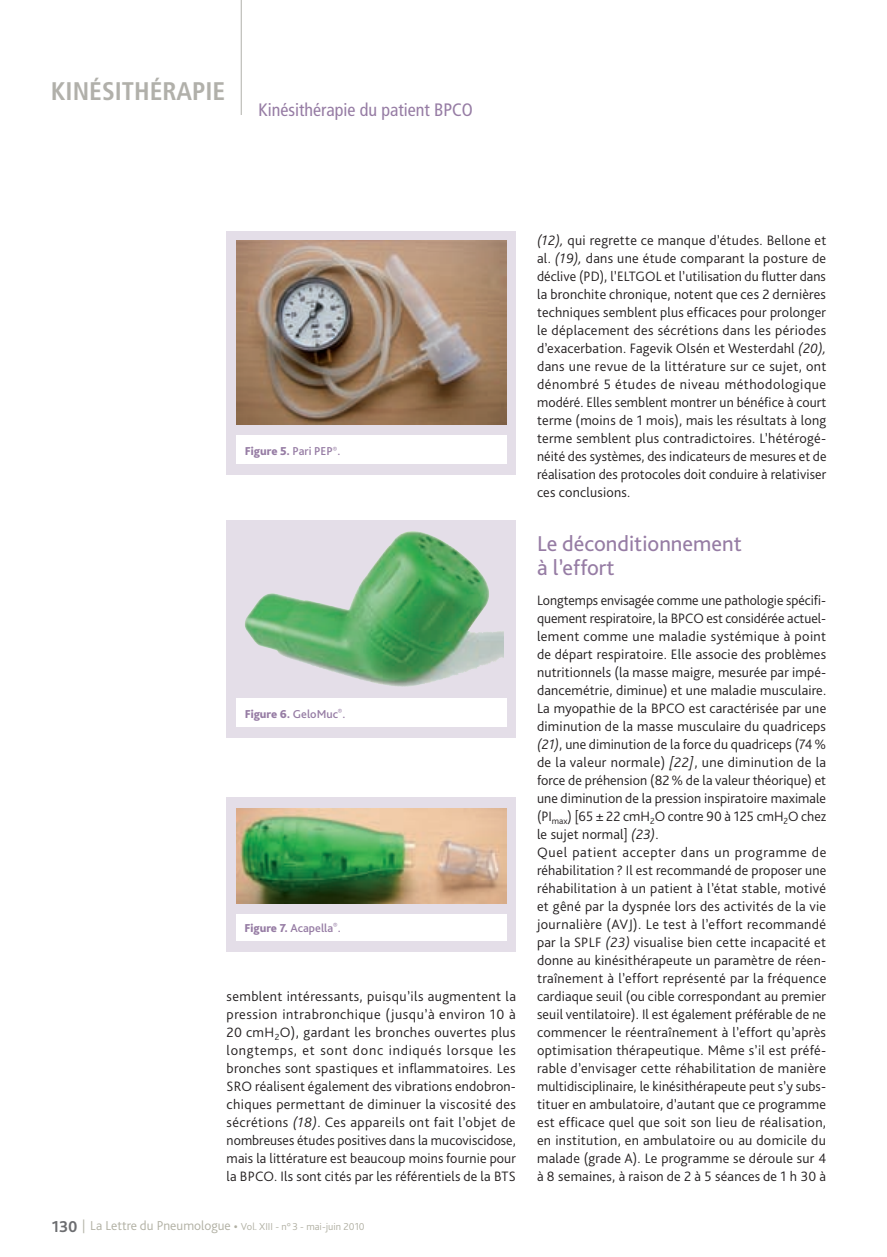
<style>
.page{position:relative;width:887px;height:1257px;background:#fff}
.page>*{position:absolute;margin:0;border:0;box-sizing:border-box;transform-origin:0 0}
.t1{font:700 condensed 25.5px "Frutiger LT Std";color:#b1b0aa}
.INTER_KINE{font:22.5px/24px "Bliss Pro";color:#967ca4}
._01-Titre_courant{font:condensed 18px "Frutiger LT Std";color:#967ca4}
._01-TEXTE_COURANT{font:300 14.25px/18px "Bliss Pro";letter-spacing:.01em;color:#231f20;text-align:justify}
._01-TEXTE___PUCES{font:300 14.25px/18px "Bliss Pro";letter-spacing:.01em;color:#231f20;text-align:justify}
._01-figure_légende{font:800 12px "Bliss Pro";color:#967ca4}
._01-figure_légende-2{font:500 12px "Bliss Pro";color:#967ca4}
.t2{font:300 10.5px "Bliss Pro";color:#b1b0a3}
.s1{font-weight:500}
.s2{font-weight:800}
.s3{font-style:italic}
.s4{font-weight:700;font-size:16.5px;color:#6c6d70}
.s5{font-size:13.5px}
</style>
<div class="page">
<div style="left:227px;top:231px;width:289px;height:243px;background:#e4dee8"></div>
<img style="left:236px;top:240px;width:271px;height:185px">
<div style="left:236px;top:435px;width:271px;height:29px;background:#fff"></div>
<div style="left:227px;top:520px;width:289px;height:217px;background:#e4dee8"></div>
<img style="left:245px;top:531px;width:258px;height:156px">
<div style="left:236px;top:698px;width:270px;height:28px;background:#fff"></div>
<div style="left:227px;top:797px;width:289px;height:155px;background:#e4dee8"></div>
<img style="left:236px;top:808px;width:271px;height:95px">
<div style="left:236px;top:914px;width:270px;height:26px;background:#fff"></div>
<hr style="left:241px;top:0;width:1px;height:115px;background:#b1b0aa">
<p class="t1" style="left:51px;top:76px;width:176px">KINÉSITHÉRAPIE</p>
<p class="_01-Titre_courant" style="left:258px;top:99px;width:216px">Kinésithérapie du patient BPCO</p>
<p class="_01-figure_légende" style="left:245px;top:444px;width:97px">Figure 5. <span class="s1">Pari PEP</span><sup>®</sup><span class="s1">.</span></p>
<p class="_01-figure_légende" style="left:245px;top:706px;width:102px">Figure 6. <span class="s1">GeloMuc</span><sup>®</sup><span class="s1">.</span></p>
<p class="_01-figure_légende-2" style="left:245px;top:920px;width:98px"><span class="s2">Figure 7.</span> Acapella<sup>®</sup>.</p>
<p class="_01-TEXTE___PUCES" style="left:227px;top:986px;width:291px">semblent intéressants, puisqu’ils augmentent la pression intrabronchique (jusqu’à environ 10 à 20 cmH<sub>2</sub>O), gardant les bronches ouvertes plus longtemps, et sont donc indiqués lorsque les bronches sont spastiques et inflammatoires. Les SRO réalisent également des vibrations endobron&shy;chiques permettant de diminuer la viscosité des sécrétions <span class="s3">(18)</span>. Ces appareils ont fait l’objet de nombreuses études positives dans la mucoviscidose, mais la littérature est beaucoup moins fournie pour la BPCO. Ils sont cités par les référentiels de la BTS</p>
<p class="t2" style="left:52px;top:1220px;width:315px"><span class="s4">130</span> <span class="s5">| La Lettre du Pneumologue •</span> Vol. XIII - n°3 - mai-juin 2010</p>
<p class="_01-TEXTE___PUCES" style="left:537px;top:230px;width:291px"><span class="s3">(12),</span> qui regrette ce manque d’études. Bellone et al. <span class="s3">(19),</span> dans une étude comparant la posture de déclive (PD), l’ELTGOL et l’utilisation du flutter dans la bronchite chronique, notent que ces 2 dernières techniques semblent plus efficaces pour prolonger le déplacement des sécrétions dans les périodes d’exacerbation. Fagevik Olsén et Westerdahl <span class="s3">(20), </span>dans une revue de la littérature sur ce sujet, ont dénombré 5 études de niveau méthodologique modéré. Elles semblent montrer un bénéfice à court terme (moins de 1 mois), mais les résultats à long terme semblent plus contradictoires. L’hétérogé&shy;néité des systèmes, des indicateurs de mesures et de réalisation des protocoles doit conduire à relativiser ces conclusions.</p>
<p class="INTER_KINE" style="left:537px;top:530px;width:206px">Le déconditionnement à l’effort</p>
<p class="_01-TEXTE_COURANT" style="left:537px;top:590px;width:291px">Longtemps envisagée comme une pathologie spécifi&shy;quement respiratoire, la BPCO est considérée actuel&shy;lement comme une maladie systémique à point de départ respiratoire. Elle associe des problèmes nutritionnels (la masse maigre, mesurée par impé&shy;dancemétrie, diminue) et une maladie musculaire.<br>La myopathie de la BPCO est caractérisée par une diminution de la masse musculaire du quadriceps <span class="s3">(21)</span>, une diminution de la force du quadriceps (74 % de la valeur normale) <span class="s3">[22]</span>, une diminution de la force de préhension (82% de la valeur théorique) et une diminution de la pression inspiratoire maximale (PI<sub>max</sub>) [65 ± 22 cmH<sub>2</sub>O contre 90 à 125 cmH<sub>2</sub>O chez le sujet normal] <span class="s3">(23)</span>.</p>
<p class="_01-TEXTE_COURANT" style="left:537px;top:842px;width:291px">Quel patient accepter dans un programme de réhabilitation ? Il est recommandé de proposer une réhabilitation à un patient à l’état stable, motivé et gêné par la dyspnée lors des activités de la vie journalière (AVJ). Le test à l’effort recommandé par la SPLF <span class="s3">(23)</span> visualise bien cette incapacité et donne au kinésithérapeute un paramètre de réen&shy;traînement à l’effort représenté par la fréquence cardiaque seuil (ou cible correspondant au premier seuil ventilatoire). Il est également préférable de ne commencer le réentraînement à l’effort qu’après optimisation thérapeutique. Même s’il est préfé&shy;rable d’envisager cette réhabilitation de manière multidisciplinaire, le kinésithérapeute peut s’y subs&shy;tituer en ambulatoire, d’autant que ce programme est efficace quel que soit son lieu de réalisation, en institution, en ambulatoire ou au domicile du malade (grade A). Le programme se déroule sur 4 à 8 semaines, à raison de 2 à 5 séances de 1 h 30 à</p>
</div>
